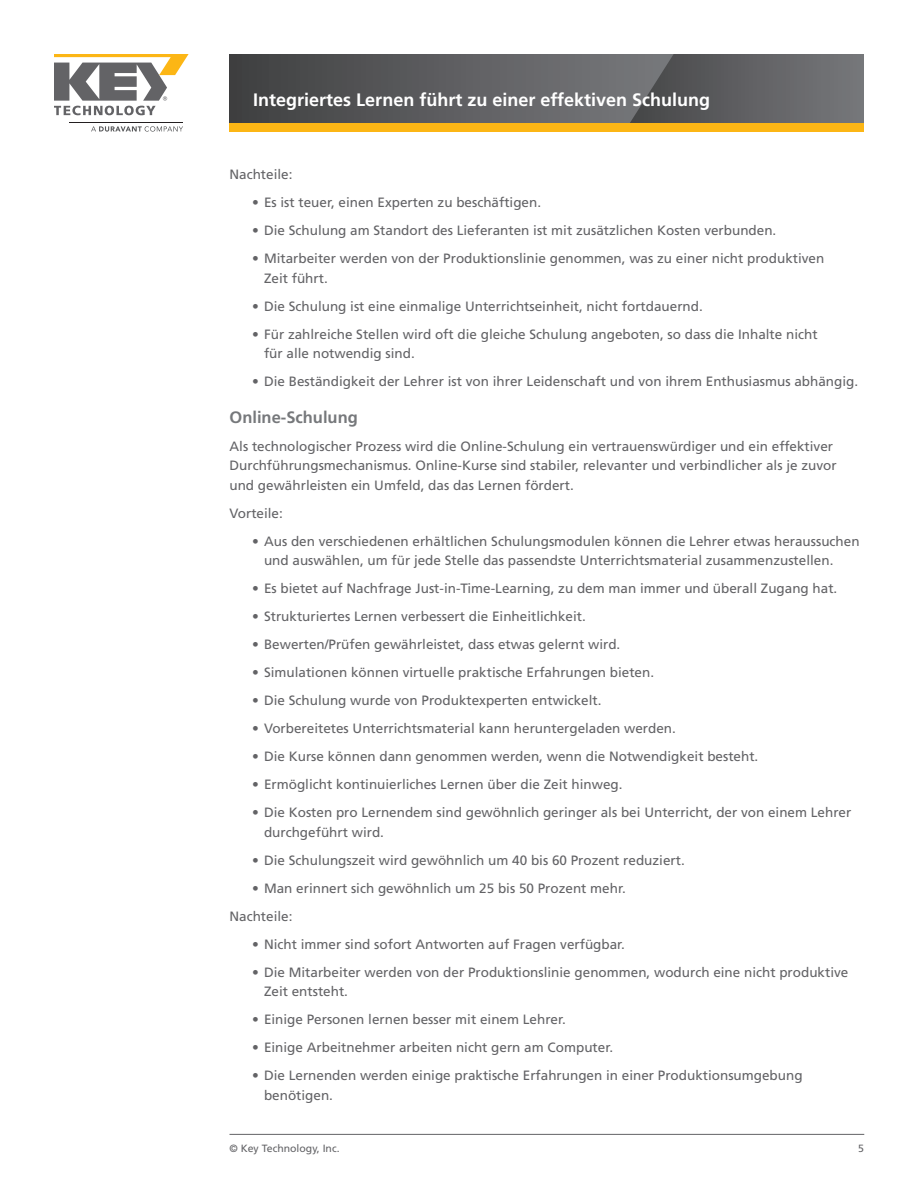
<style>
.page{position:relative;width:918px;height:1188px;background:#fff}
.page>*{position:absolute;margin:0;border:0;box-sizing:border-box;transform-origin:0 0}
.Document_Title__Head{font:700 18px "Frutiger LT Std";color:#fff}
.Main_Body_Text{font:700 16.5px "Frutiger LT Std";color:#76787b}
.Main_Body_Text-2{font:13.5px/19.5px "Frutiger LT Std";color:#636366}
.t1{font:10.5px "Frutiger LT Std";color:#636366}
</style>
<div class="page">
<hr style="left:230px;top:1134px;width:634px;height:1px;background:#636366">
<svg style="left:230px;top:54px;width:400px;height:69px;background:#5a5a5c"></svg>
<svg style="left:630px;top:54px;width:234px;height:69px;background:#626366"></svg>
<div style="left:230px;top:123px;width:634px;height:9px;background:#fcb615"></div>
<svg style="left:54px;top:54px;width:135px;height:61px"></svg>
<svg style="left:91px;top:126px;width:92px;height:6px"></svg>
<hr style="left:69px;top:122px;width:114px;height:1px;background:#231f20">
<p class="Document_Title__Head" style="left:253px;top:90px;width:459px">Integriertes Lernen führt zu einer effektiven Schulung</p>
<p class="Main_Body_Text-2" style="left:230px;top:165px;width:65px">Nachteile:</p>
<p class="Main_Body_Text-2" style="left:252px;top:193px;width:291px">• Es ist teuer, einen Experten zu beschäftigen.</p>
<p class="Main_Body_Text-2" style="left:252px;top:221px;width:526px">• Die Schulung am Standort des Lieferanten ist mit zusätzlichen Kosten verbunden.</p>
<p class="Main_Body_Text-2" style="left:264px;top:249px;width:562px;text-indent:-12px">• Mitarbeiter werden von der Produktionslinie genommen, was zu einer nicht produktiven<br>Zeit führt.</p>
<p class="Main_Body_Text-2" style="left:252px;top:296px;width:452px">• Die Schulung ist eine einmalige Unterrichtseinheit, nicht fortdauernd.</p>
<p class="Main_Body_Text-2" style="left:264px;top:324px;width:555px;text-indent:-12px">• Für zahlreiche Stellen wird oft die gleiche Schulung angeboten, so dass die Inhalte nicht für alle notwendig sind.</p>
<p class="Main_Body_Text-2" style="left:252px;top:372px;width:608px">• Die Beständigkeit der Lehrer ist von ihrer Leidenschaft und von ihrem Enthusiasmus abhängig.</p>
<p class="Main_Body_Text" style="left:230px;top:407px;width:130px">Online-Schulung</p>
<p class="Main_Body_Text-2" style="left:230px;top:436px;width:609px">Als technologischer Prozess wird die Online-Schulung ein vertrauenswürdiger und ein effektiver<br>Durchführungsmechanismus. Online-Kurse sind stabiler, relevanter und verbindlicher als je zuvor und gewährleisten ein Umfeld, das das Lernen fördert.</p>
<p class="Main_Body_Text-2" style="left:230px;top:503px;width:55px">Vorteile:</p>
<p class="Main_Body_Text-2" style="left:264px;top:531px;width:597px;text-indent:-12px">• Aus den verschiedenen erhältlichen Schulungsmodulen können die Lehrer etwas heraussuchen und auswählen, um für jede Stelle das passendste Unterrichtsmaterial zusammenzustellen.</p>
<p class="Main_Body_Text-2" style="left:252px;top:579px;width:587px">• Es bietet auf Nachfrage Just-in-Time-Learning, zu dem man immer und überall Zugang hat.</p>
<p class="Main_Body_Text-2" style="left:252px;top:607px;width:335px">• Strukturiertes Lernen verbessert die Einheitlichkeit.</p>
<p class="Main_Body_Text-2" style="left:252px;top:635px;width:370px">• Bewerten/Prüfen gewährleistet, dass etwas gelernt wird.</p>
<p class="Main_Body_Text-2" style="left:252px;top:663px;width:404px">• Simulationen können virtuelle praktische Erfahrungen bieten.</p>
<p class="Main_Body_Text-2" style="left:252px;top:691px;width:351px">• Die Schulung wurde von Produktexperten entwickelt.</p>
<p class="Main_Body_Text-2" style="left:252px;top:719px;width:425px">• Vorbereitetes Unterrichtsmaterial kann heruntergeladen werden.</p>
<p class="Main_Body_Text-2" style="left:252px;top:747px;width:508px">• Die Kurse können dann genommen werden, wenn die Notwendigkeit besteht.</p>
<p class="Main_Body_Text-2" style="left:252px;top:775px;width:372px">• Ermöglicht kontinuierliches Lernen über die Zeit hinweg.</p>
<p class="Main_Body_Text-2" style="left:264px;top:803px;width:589px;text-indent:-12px">• Die Kosten pro Lernendem sind gewöhnlich geringer als bei Unterricht, der von einem Lehrer durchgeführt wird.</p>
<p class="Main_Body_Text-2" style="left:252px;top:851px;width:434px">• Die Schulungszeit wird gewöhnlich um 40 bis 60 Prozent reduziert.</p>
<p class="Main_Body_Text-2" style="left:252px;top:879px;width:375px">• Man erinnert sich gewöhnlich um 25 bis 50 Prozent mehr.</p>
<p class="Main_Body_Text-2" style="left:230px;top:907px;width:65px">Nachteile:</p>
<p class="Main_Body_Text-2" style="left:252px;top:935px;width:375px">• Nicht immer sind sofort Antworten auf Fragen verfügbar.</p>
<p class="Main_Body_Text-2" style="left:264px;top:963px;width:586px;text-indent:-12px">• Die Mitarbeiter werden von der Produktionslinie genommen, wodurch eine nicht produktive<br>Zeit entsteht.</p>
<p class="Main_Body_Text-2" style="left:252px;top:1010px;width:315px">• Einige Personen lernen besser mit einem Lehrer.</p>
<p class="Main_Body_Text-2" style="left:252px;top:1038px;width:363px">• Einige Arbeitnehmer arbeiten nicht gern am Computer.</p>
<p class="Main_Body_Text-2" style="left:264px;top:1066px;width:540px;text-indent:-12px">• Die Lernenden werden einige praktische Erfahrungen in einer Produktionsumgebung benötigen.</p>
<p class="t1" style="left:230px;top:1142px;width:112px">© Key Technology, Inc.</p>
<p class="t1" style="left:858px;top:1142px;width:7px">5</p>
</div>
